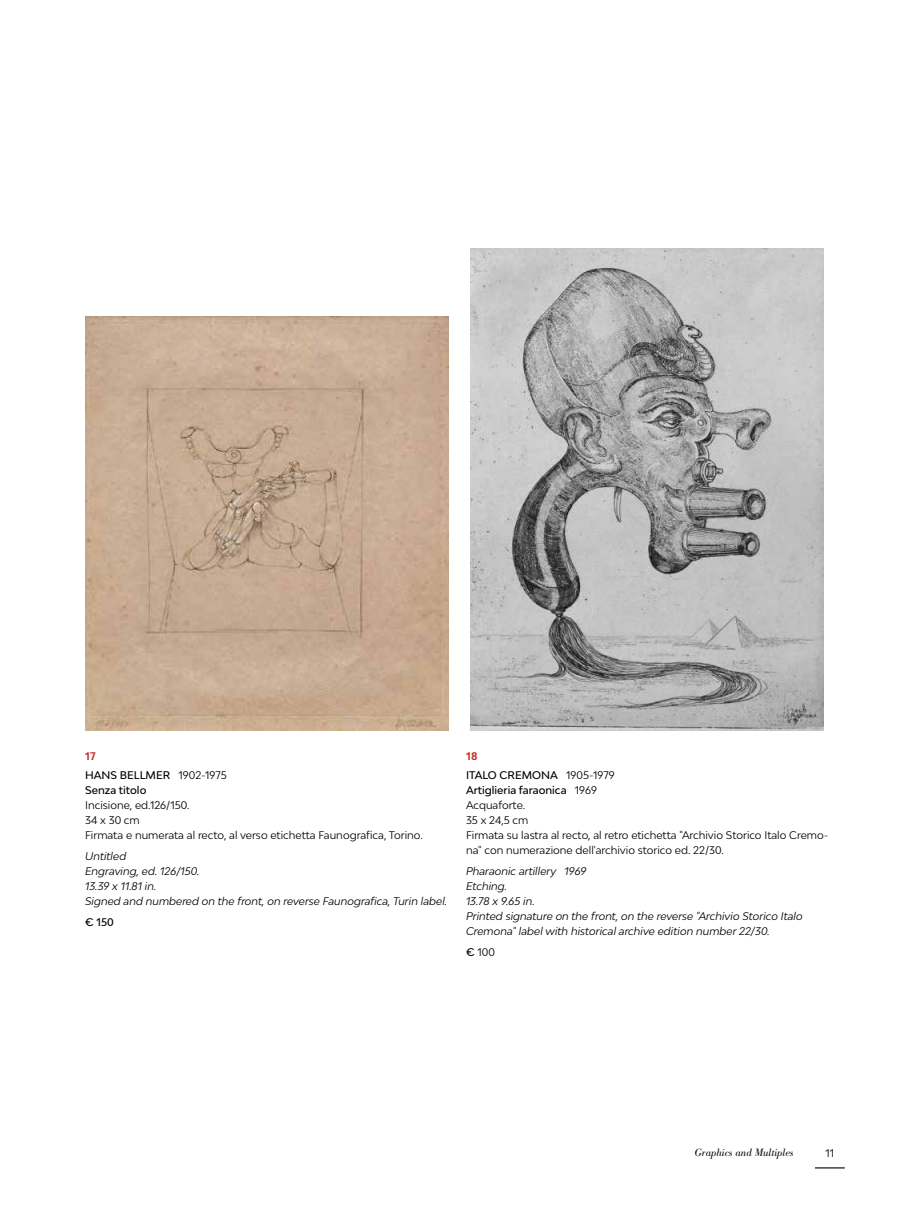
<style>
.page{position:relative;width:915px;height:1212px;background:#fff}
.page>*{position:absolute;margin:0;border:0;box-sizing:border-box;transform-origin:0 0}
.t1{font:italic 10.5px/15px "Bw Modelica";color:#000}
.t2{font:10.5px/15px "Bw Modelica";color:#000}
.t3{font:500 10.5px/19.2px "Bw Modelica";color:#000}
.t4{font:italic 300 10.5px "Bodoni BE";color:#000}
.s1{font-weight:700;color:#c42d22}
.s2{font-weight:400}
.s3{font-weight:500}
</style>
<div class="page">
<img style="left:85px;top:317px;width:363px;height:413px">
<img style="left:470px;top:248px;width:353px;height:482px">
<hr style="left:814px;top:1167px;width:30px;height:1px;background:#000">
<p class="t3" style="left:85px;top:746px;width:143px"><span class="s1">17<br></span>HANS BELLMER <span class="s2">1902-1975</span></p>
<p class="t3" style="left:85px;top:780px;width:63px">Senza titolo</p>
<p class="t2" style="left:85px;top:797px;width:339px">Incisione, ed.126/150.<br>34 x 30 cm<br>Firmata e numerata al recto, al verso etichetta Faunografica, Torino.</p>
<p class="t1" style="left:85px;top:848px;width:363px">Untitled<br>Engraving, ed. 126/150.<br>13.39 x 11.81 in.<br>Signed and numbered on the front, on reverse Faunografica, Turin label.</p>
<p class="t3" style="left:85px;top:912px;width:30px">€ 150</p>
<p class="t3" style="left:466px;top:746px;width:150px"><span class="s1">18<br></span>ITALO CREMONA <span class="s2">1905-1979</span></p>
<p class="t2" style="left:466px;top:782px;width:364px"><span class="s3">Artiglieria faraonica</span> 1969<br>Acquaforte.<br>35 x 24,5 cm<br>Firmata su lastra al recto, al retro etichetta "Archivio Storico Italo Cremo&shy;na" con numerazione dell'archivio storico ed. 22/30.</p>
<p class="t1" style="left:466px;top:863px;width:338px">Pharaonic artillery 1969<br>Etching.<br>13.78 x 9.65 in.<br>Printed signature on the front, on the reverse "Archivio Storico Italo Cremona" label with historical archive edition number 22/30.</p>
<p class="t2" style="left:466px;top:944px;width:30px"><span class="s3">€</span> 100</p>
<p class="t4" style="left:694px;top:1146px;width:101px">Graphics and Multiples</p>
<p class="t2" style="left:825px;top:1145px;width:10px">11</p>
</div>
